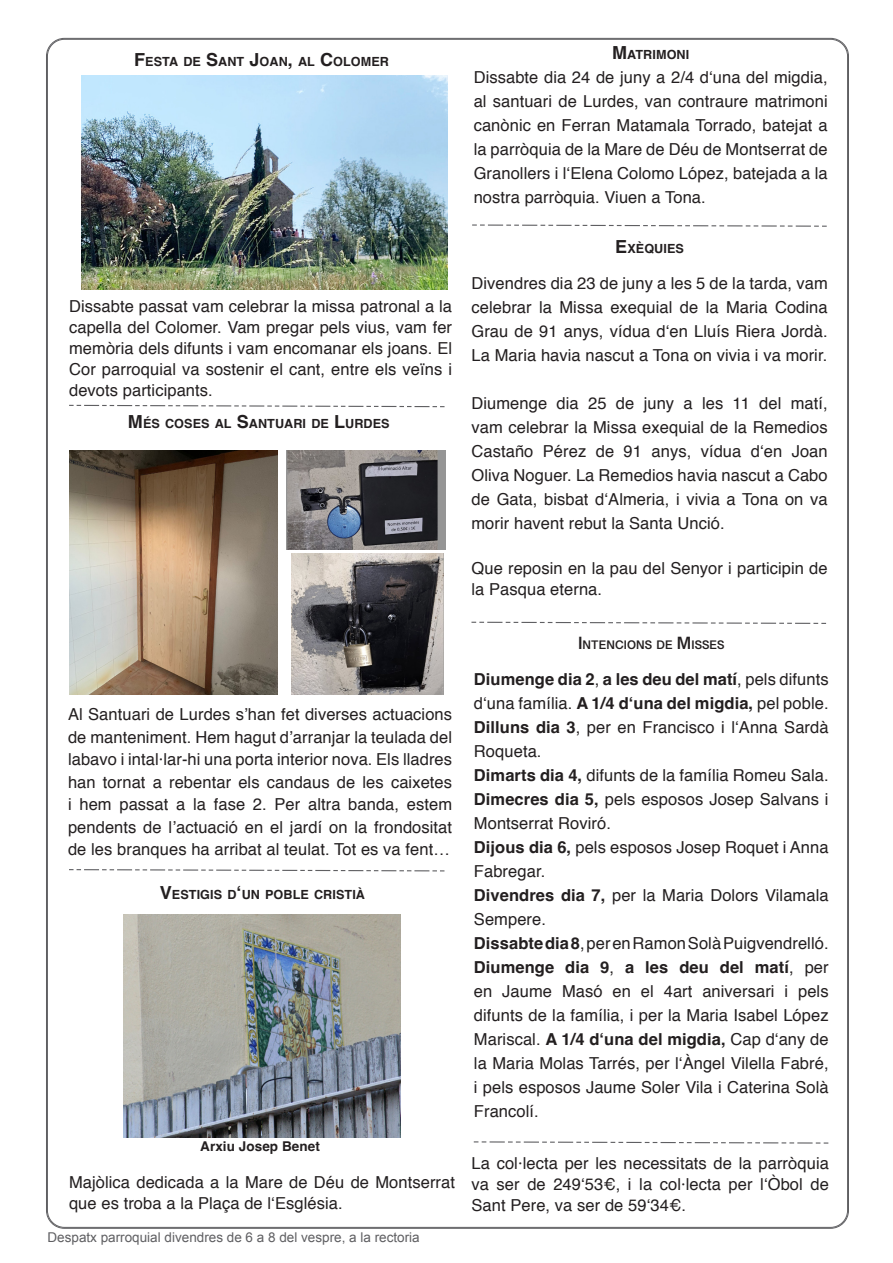
<style>
.page{position:relative;width:893px;height:1263px;background:#fff}
.page>*{position:absolute;margin:0;border:0;box-sizing:border-box;transform-origin:0 0}
.t1{font:16.5px/24px "Helvetica";letter-spacing:.005em;color:#231f20;text-align:justify}
.t2{font:13.5px "Arial";color:#5f5f62}
.t3{font:700 13.5px "Helvetica";letter-spacing:.005em;color:#231f20}
.t4{font:700 12.6px "Helvetica";letter-spacing:.005em;color:#231f20}
.t5{font:700 12.6px "Grantha Sangam MN";letter-spacing:.005em;color:#231f20}
.s1{font-size:18px}
.s2{font-weight:700}
</style>
<div class="page">
<img style="left:124px;top:915px;width:276px;height:222px">
<img style="left:82px;top:75px;width:365px;height:214px">
<img style="left:69px;top:450px;width:208px;height:244px">
<img style="left:287px;top:450px;width:159px;height:100px">
<img style="left:292px;top:554px;width:151px;height:140px">
<svg style="left:69px;top:869px;width:376px;height:3px"></svg>
<svg style="left:473px;top:1141px;width:356px;height:3px"></svg>
<svg style="left:471px;top:621px;width:356px;height:3px"></svg>
<svg style="left:472px;top:224px;width:355px;height:3px"></svg>
<svg style="left:69px;top:404px;width:376px;height:4px"></svg>
<p class="t4" style="left:134px;top:53px;width:256px"><span class="s1">F</span>ESTA DE <span class="s1">S</span>ANT <span class="s1">J</span>OAN<span class="s1">,</span> AL <span class="s1">C</span>OLOMER</p>
<p class="t1" style="left:69px;top:296px;width:385px;line-height:21px">Dissabte passat vam celebrar la missa patronal a la capella del Colomer. Vam pregar pels vius, vam fer memòria dels difunts i vam encomanar els joans. El Cor parroquial va sostenir el cant, entre els veïns i devots participants.</p>
<p class="t4" style="left:128px;top:415px;width:263px"><span class="s1">M</span> ÉS COSES AL <span class="s1">S</span>ANTUARI DE <span class="s1">L</span>URDES</p>
<p class="t1" style="left:68px;top:704px;width:386px;line-height:22.5px">Al Santuari de Lurdes s’han fet diverses actuacions de manteniment. Hem hagut d’arranjar la teulada del labavo i intal·lar-hi una porta interior nova. Els lladres han tornat a rebentar els candaus de les caixetes i hem passat a la fase 2. Per altra banda, estem pendents de l’actuació en el jardí on la frondositat de les branques ha arribat al teulat. Tot es va fent…</p>
<p class="t4" style="left:160px;top:886px;width:207px"><span class="s1">V</span>ESTIGIS D<span class="s1">‘</span>UN POBLE CRISTIÀ</p>
<p class="t3" style="left:200px;top:1137px;width:121px">Arxiu Josep Benet</p>
<p class="t1" style="left:69px;top:1172px;width:387px;line-height:21px">Majòlica dedicada a la Mare de Déu de Montserrat que es troba a la Plaça de l‘Església.</p>
<p class="t2" style="left:48px;top:1229px;width:374px">Despatx parroquial divendres de 6 a 8 del vespre, a la rectoria</p>
<p class="t4" style="left:612px;top:47px;width:79px"><span class="s1">M</span>ATRIMONI</p>
<p class="t1" style="left:474px;top:66px;width:356px">Dissabte dia 24 de juny a 2/4 d‘una del migdia, al santuari de Lurdes, van contraure matrimoni canònic en Ferran Matamala Torrado, batejat a la parròquia de la Mare de Déu de Montserrat de Granollers i l‘Elena Colomo López, batejada a la nostra parròquia. Viuen a Tona.</p>
<p class="t4" style="left:615px;top:241px;width:70px"><span class="s1">E</span>XÈQUIES</p>
<p class="t1" style="left:471px;top:271px;width:358px">Divendres dia 23 de juny a les 5 de la tarda, vam celebrar la Missa exequial de la Maria Codina Grau de 91 anys, vídua d‘en Lluís Riera Jordà.<br>La Maria havia nascut a Tona on vivia i va morir.</p>
<p class="t1" style="left:471px;top:391px;width:358px">Diumenge dia 25 de juny a les 11 del matí, vam celebrar la Missa exequial de la Remedios Castaño Pérez de 91 anys, vídua d‘en Joan Oliva Noguer. La Remedios havia nascut a Cabo de Gata, bisbat d‘Almeria, i vivia a Tona on va morir havent rebut la Santa Unció.</p>
<p class="t1" style="left:471px;top:558px;width:358px;line-height:21px">Que reposin en la pau del Senyor i participin de la Pasqua eterna.</p>
<p class="t5" style="left:578px;top:637px;width:148px"><span class="s1">I</span>NTENCIONS DE <span class="s1">M</span>ISSES</p>
<p class="t1" style="left:474px;top:668px;width:356px"><span class="s2">Diumenge dia 2</span>, <span class="s2">a les deu del matí</span>, pels difunts d‘una família. <span class="s2">A 1/4 d‘una del migdia,</span> pel poble.<br><span class="s2">Dilluns dia 3</span>, per en Francisco i l‘Anna Sardà Roqueta.</p>
<p class="t1" style="left:474px;top:764px;width:356px"><span class="s2">Dimarts dia 4,</span> difunts de la família Romeu Sala.</p>
<p class="t1" style="left:474px;top:788px;width:356px"><span class="s2">Dimecres dia 5,</span> pels esposos Josep Salvans i<br>Montserrat Roviró.</p>
<p class="t1" style="left:474px;top:836px;width:356px"><span class="s2">Dijous dia 6,</span> pels esposos Josep Roquet i Anna<br>Fabregar.</p>
<p class="t1" style="left:474px;top:884px;width:356px"><span class="s2">Divendres dia 7,</span> per la Maria Dolors Vilamala<br>Sempere.</p>
<p class="t1" style="left:474px;top:932px;width:356px"><span class="s2">Dissabte dia 8</span>, per en Ramon Solà Puigvendrelló.</p>
<p class="t1" style="left:474px;top:956px;width:356px"><span class="s2">Diumenge dia 9</span>, <span class="s2">a les deu del matí</span>, per en Jaume Masó en el 4art aniversari i pels difunts de la família, i per la Maria Isabel López Mariscal. <span class="s2">A 1/4 d‘una del migdia,</span> Cap d‘any de la Maria Molas Tarrés, per l‘Àngel Vilella Fabré, i pels esposos Jaume Soler Vila i Caterina Solà Francolí.</p>
<p class="t1" style="left:471px;top:1153px;width:359px;line-height:21px">La col·lecta per les necessitats de la parròquia va ser de 249‘53€, i la col·lecta per l‘Òbol de Sant Pere, va ser de 59‘34€.</p>
</div>
